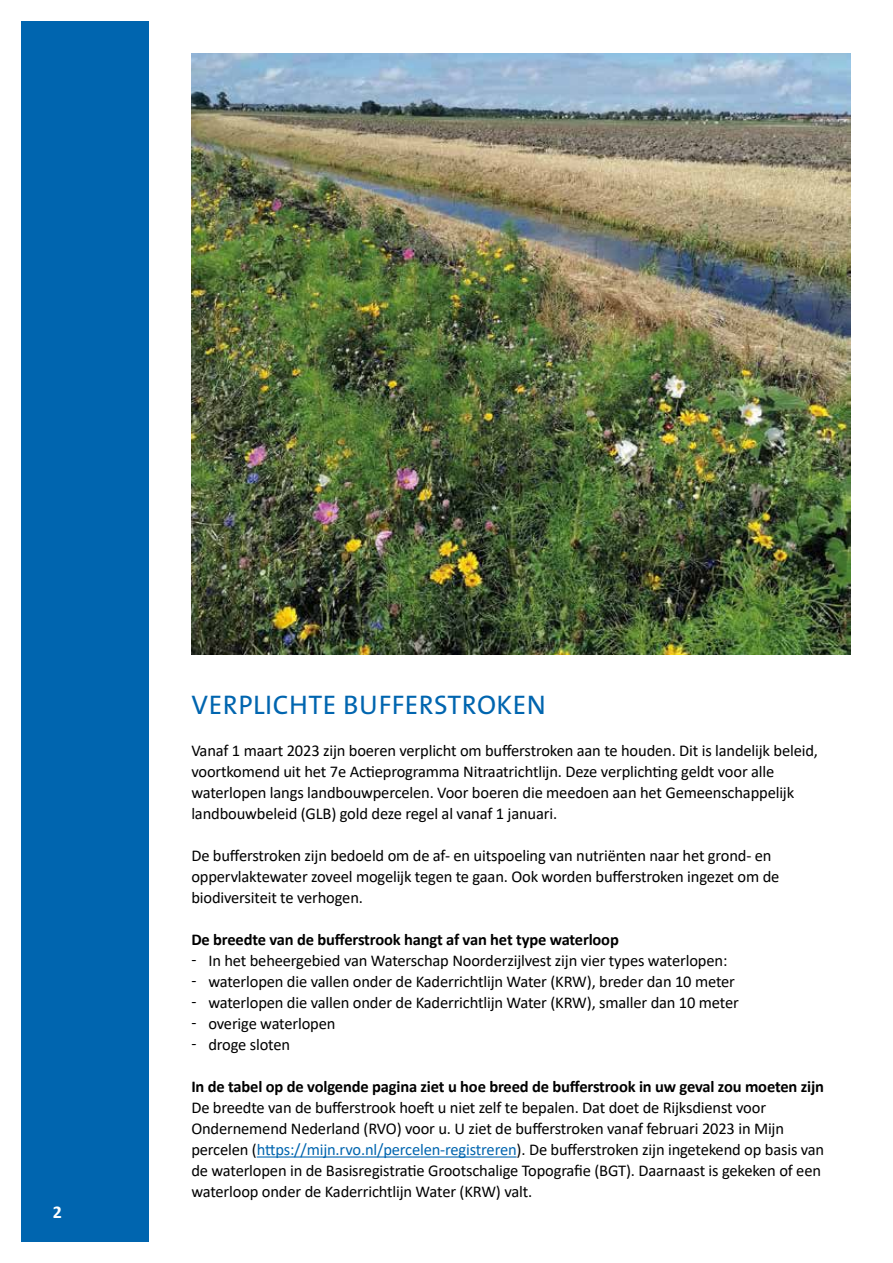
<style>
.page{position:relative;width:893px;height:1263px;background:#fff}
.page>*{position:absolute;margin:0;border:0;box-sizing:border-box;transform-origin:0 0}
.Kop_artikel{font:27px "The Sans Os F";letter-spacing:.02em;color:#0065af}
.t1{font:700 18px "Calibri";color:#fff}
.broodtekst{font:16.5px/21px "Calibri";letter-spacing:-.01em;color:#000}
.Opsomming_streepje{font:16.5px "Calibri";letter-spacing:-.01em;color:#000}
.Alineakop{font:700 16.5px "Calibri";letter-spacing:-.01em;color:#000}
.s1{color:#0065af}
</style>
<div class="page">
<div style="left:21px;top:21px;width:128px;height:1221px;background:#0065af"></div>
<hr style="left:257px;top:1156px;width:260px;height:1px;background:#0065af">
<img style="left:191px;top:53px;width:659px;height:602px">
<p class="t1" style="left:53px;top:1199px;width:11px">2</p>
<h1 class="Kop_artikel" style="left:192px;top:688px;width:356px">VERPLICHTE BUFFERSTROKEN</h1>
<p class="broodtekst" style="left:191px;top:740px;width:628px">Vanaf 1 maart 2023 zijn boeren verplicht om bufferstroken aan te houden. Dit is landelijk beleid, voortkomend uit het 7e Actieprogramma Nitraatrichtlijn. Deze verplichting geldt voor alle waterlopen langs landbouwpercelen. Voor boeren die meedoen aan het Gemeenschappelijk landbouwbeleid (GLB) gold deze regel al vanaf 1 januari.</p>
<p class="broodtekst" style="left:191px;top:845px;width:589px">De bufferstroken zijn bedoeld om de af- en uitspoeling van nutriënten naar het grond- en oppervlaktewater zoveel mogelijk tegen te gaan. Ook worden bufferstroken ingezet om de biodiversiteit te verhogen.</p>
<h2 class="Alineakop" style="left:191px;top:928px;width:429px">De breedte van de bufferstrook hangt af van het type waterloop</h2>
<p class="Opsomming_streepje" style="left:191px;top:949px;width:538px">ͳ In het beheergebied van Waterschap Noorderzijlvest zijn vier types waterlopen:</p>
<p class="Opsomming_streepje" style="left:191px;top:970px;width:545px">ͳ waterlopen die vallen onder de Kaderrichtlijn Water (KRW), breder dan 10 meter</p>
<p class="Opsomming_streepje" style="left:191px;top:991px;width:549px">ͳ waterlopen die vallen onder de Kaderrichtlijn Water (KRW), smaller dan 10 meter</p>
<p class="Opsomming_streepje" style="left:191px;top:1012px;width:146px">ͳ overige waterlopen</p>
<p class="Opsomming_streepje" style="left:191px;top:1033px;width:100px">ͳ droge sloten</p>
<h2 class="Alineakop" style="left:191px;top:1075px;width:634px">In de tabel op de volgende pagina ziet u hoe breed de bufferstrook in uw geval zou moeten zijn</h2>
<p class="broodtekst" style="left:191px;top:1097px;width:634px">De breedte van de bufferstrook hoeft u niet zelf te bepalen. Dat doet de Rijksdienst voor Ondernemend Nederland (RVO) voor u. U ziet de bufferstroken vanaf februari 2023 in Mijn percelen (<span class="s1">https://mijn.rvo.nl/percelen-registreren</span>). De bufferstroken zijn ingetekend op basis van de waterlopen in de Basisregistratie Grootschalige Topografie (BGT). Daarnaast is gekeken of een waterloop onder de Kaderrichtlijn Water (KRW) valt.</p>
</div>
